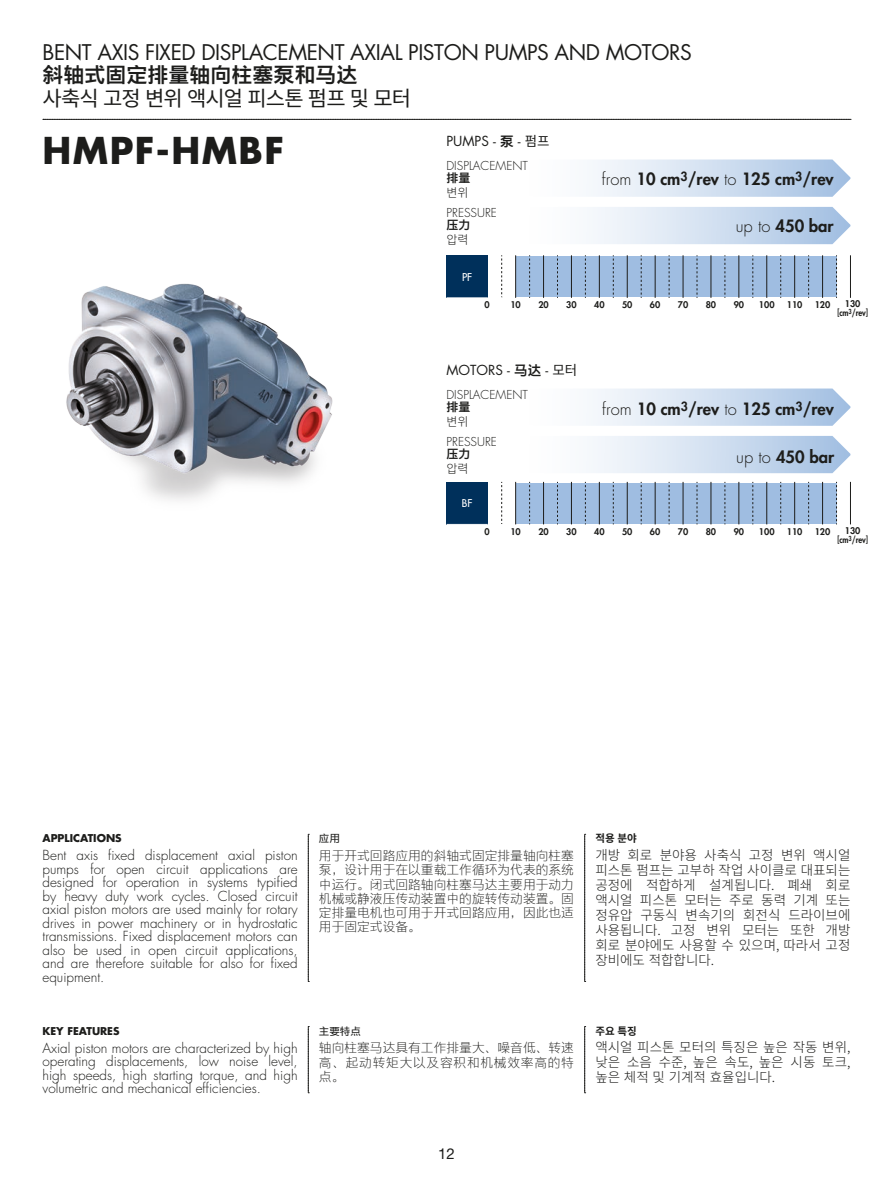
<style>
.page{position:relative;width:893px;height:1191px;background:#fff}
.page>*{position:absolute;margin:0;border:0;box-sizing:border-box;transform-origin:0 0}
.t1{font:700 36px "Futura Std";letter-spacing:.04em;color:#1d1d1b}
.t2{font:21px "Futura Std";letter-spacing:-.02em;color:#1d1d1b}
.t3{font:21px "Source Han Sans KR";letter-spacing:-.04em;color:#1d1d1b}
.t4{font:21px "M Ying Hei PRC W7";color:#1d1d1b}
.t5{font:800 16.5px "Futura Std";color:#1d1d1b}
.t6{font:15px "Helvetica Neue LT Std";color:#1d1d1b}
.t7{font:300 13.5px/13.5px "Futura Std";color:#1d1d1b;text-align:justify}
.t8{font:300 13.5px/15px "Source Han Sans KR";color:#1d1d1b;text-align:justify}
.t9{font:13.5px "Futura Std";color:#1d1d1b}
.t10{font:12.75px/14.2px "M Ying Hei PRC W3";color:#1d1d1b;text-align:justify}
.t11{font:300 12px "Futura Std";color:#1d1d1b}
.t12{font:12px "M Ying Hei PRC W7";color:#1d1d1b}
.t13{font:300 12px "Source Han Sans KR";color:#1d1d1b}
.t14{font:700 10.5px "Futura Std";color:#1d1d1b}
.t15{font:700 10.5px "Source Han Sans KR";color:#1d1d1b}
.t16{font:10.5px "M Ying Hei PRC W5";color:#1d1d1b}
.t17{font:500 10.5px "Futura Std";color:#fff}
.t18{font:800 9px/9px "Futura Std";color:#1d1d1b;text-align:center}
.s1{font-family:"M Ying Hei PRC W7"}
.s2{font-family:"Source Han Sans KR"}
.s3{font-weight:300}
</style>
<div class="page">
<svg style="left:43px;top:119px;width:808px;height:1px"></svg>
<img style="left:66px;top:283px;width:267px;height:218px">
<div style="left:516px;top:483px;width:320px;height:40px;background:#9fbde1"></div>
<div style="left:516px;top:256px;width:320px;height:40px;background:#9fbde1"></div>
<svg style="left:591px;top:159px;width:259px;height:38px;background:#d1dff0"></svg>
<svg style="left:591px;top:388px;width:259px;height:38px;background:#d1dff0"></svg>
<svg style="left:591px;top:207px;width:259px;height:37px;background:#d1dff0"></svg>
<svg style="left:591px;top:436px;width:259px;height:37px;background:#d1dff0"></svg>
<div style="left:446px;top:482px;width:42px;height:42px;background:#00305b"></div>
<hr style="left:739px;top:482px;width:1px;height:42px;background:#1d1d1b">
<hr style="left:766px;top:482px;width:1px;height:42px;background:#1d1d1b">
<hr style="left:515px;top:482px;width:1px;height:42px;background:#1d1d1b">
<hr style="left:543px;top:482px;width:1px;height:42px;background:#1d1d1b">
<hr style="left:571px;top:482px;width:1px;height:42px;background:#1d1d1b">
<hr style="left:599px;top:482px;width:1px;height:42px;background:#1d1d1b">
<hr style="left:627px;top:482px;width:1px;height:42px;background:#1d1d1b">
<hr style="left:655px;top:482px;width:1px;height:42px;background:#1d1d1b">
<hr style="left:683px;top:482px;width:1px;height:42px;background:#1d1d1b">
<hr style="left:711px;top:482px;width:1px;height:42px;background:#1d1d1b">
<svg style="left:529px;top:482px;width:1px;height:42px"></svg>
<svg style="left:557px;top:482px;width:1px;height:42px"></svg>
<svg style="left:585px;top:482px;width:1px;height:42px"></svg>
<svg style="left:613px;top:482px;width:1px;height:42px"></svg>
<svg style="left:641px;top:482px;width:1px;height:42px"></svg>
<svg style="left:669px;top:482px;width:1px;height:42px"></svg>
<svg style="left:697px;top:482px;width:1px;height:42px"></svg>
<svg style="left:725px;top:482px;width:1px;height:42px"></svg>
<svg style="left:752px;top:482px;width:1px;height:42px"></svg>
<svg style="left:780px;top:482px;width:1px;height:42px"></svg>
<svg style="left:808px;top:482px;width:1px;height:42px"></svg>
<hr style="left:794px;top:482px;width:1px;height:42px;background:#1d1d1b">
<hr style="left:822px;top:482px;width:1px;height:42px;background:#1d1d1b">
<svg style="left:836px;top:482px;width:1px;height:42px"></svg>
<hr style="left:850px;top:482px;width:1px;height:42px;background:#1d1d1b">
<svg style="left:501px;top:482px;width:1px;height:42px"></svg>
<div style="left:446px;top:255px;width:42px;height:43px;background:#00305b"></div>
<hr style="left:739px;top:255px;width:1px;height:43px;background:#1d1d1b">
<hr style="left:766px;top:255px;width:1px;height:43px;background:#1d1d1b">
<hr style="left:515px;top:255px;width:1px;height:43px;background:#1d1d1b">
<hr style="left:543px;top:255px;width:1px;height:43px;background:#1d1d1b">
<hr style="left:571px;top:255px;width:1px;height:43px;background:#1d1d1b">
<hr style="left:599px;top:255px;width:1px;height:43px;background:#1d1d1b">
<hr style="left:627px;top:255px;width:1px;height:43px;background:#1d1d1b">
<hr style="left:655px;top:255px;width:1px;height:43px;background:#1d1d1b">
<hr style="left:683px;top:255px;width:1px;height:43px;background:#1d1d1b">
<hr style="left:711px;top:255px;width:1px;height:43px;background:#1d1d1b">
<svg style="left:529px;top:255px;width:1px;height:43px"></svg>
<svg style="left:557px;top:255px;width:1px;height:43px"></svg>
<svg style="left:585px;top:255px;width:1px;height:43px"></svg>
<svg style="left:613px;top:255px;width:1px;height:43px"></svg>
<svg style="left:641px;top:255px;width:1px;height:43px"></svg>
<svg style="left:669px;top:255px;width:1px;height:43px"></svg>
<svg style="left:697px;top:255px;width:1px;height:43px"></svg>
<svg style="left:725px;top:255px;width:1px;height:43px"></svg>
<svg style="left:752px;top:255px;width:1px;height:43px"></svg>
<svg style="left:780px;top:255px;width:1px;height:43px"></svg>
<svg style="left:808px;top:255px;width:1px;height:43px"></svg>
<hr style="left:794px;top:255px;width:1px;height:43px;background:#1d1d1b">
<hr style="left:822px;top:255px;width:1px;height:43px;background:#1d1d1b">
<svg style="left:836px;top:255px;width:1px;height:43px"></svg>
<hr style="left:850px;top:255px;width:1px;height:43px;background:#1d1d1b">
<hr style="left:446px;top:297px;width:42px;height:1px;background:#fff">
<svg style="left:501px;top:255px;width:1px;height:43px"></svg>
<svg style="left:308px;top:834px;width:1px;height:148px"></svg>
<svg style="left:584px;top:834px;width:2px;height:148px"></svg>
<svg style="left:308px;top:1026px;width:1px;height:67px"></svg>
<svg style="left:584px;top:1026px;width:2px;height:67px"></svg>
<h2 class="t2" style="left:43px;top:39px;width:651px">BENT AXIS FIXED DISPLACEMENT AXIAL PISTON PUMPS AND MOTORS</h2>
<h2 class="t4" style="left:43px;top:62px;width:316px">斜轴式固定排量轴向柱塞泵和马达</h2>
<h2 class="t3" style="left:43px;top:87px;width:370px">사축식 고정 변위 액시얼 피스톤 펌프 및 모터</h2>
<p class="t9" style="left:446px;top:132px;width:105px">PUMPS - <span class="s1">泵</span> - <span class="s2">펌프</span></p>
<h1 class="t1" style="left:43px;top:126px;width:243px">HMPF-HMBF</h1>
<p class="t11" style="left:446px;top:158px;width:83px">DISPLACEMENT</p>
<p class="t12" style="left:446px;top:170px;width:25px">排量</p>
<p class="t13" style="left:446px;top:185px;width:24px">변위</p>
<p class="t5" style="left:602px;top:168px;width:233px"><span class="s3">from</span> 10 cm<sup>3</sup>/rev <span class="s3">to</span> 125 cm<sup>3</sup>/rev</p>
<p class="t11" style="left:446px;top:205px;width:52px">PRESSURE</p>
<p class="t12" style="left:446px;top:217px;width:25px">压力</p>
<p class="t13" style="left:446px;top:233px;width:24px">압력</p>
<p class="t17" style="left:462px;top:270px;width:12px">PF</p>
<p class="t5" style="left:736px;top:216px;width:99px"><span class="s3">up to</span> 450 bar</p>
<p class="t18" style="left:484px;top:300px;width:7px">0</p>
<p class="t18" style="left:510px;top:300px;width:12px">10</p>
<p class="t18" style="left:538px;top:300px;width:12px">20</p>
<p class="t18" style="left:566px;top:300px;width:12px">30</p>
<p class="t18" style="left:594px;top:300px;width:12px">40</p>
<p class="t18" style="left:622px;top:300px;width:12px">50</p>
<p class="t18" style="left:650px;top:300px;width:12px">60</p>
<p class="t18" style="left:678px;top:300px;width:12px">70</p>
<p class="t18" style="left:706px;top:300px;width:12px">80</p>
<p class="t18" style="left:734px;top:300px;width:12px">90</p>
<p class="t18" style="left:759px;top:300px;width:17px">100</p>
<p class="t18" style="left:787px;top:300px;width:17px">110</p>
<p class="t18" style="left:815px;top:300px;width:17px">120</p>
<p class="t18" style="left:837px;top:299px;width:32px">130 [cm<sup>3</sup>/rev]</p>
<p class="t9" style="left:446px;top:362px;width:132px">MOTORS - <span class="s1">马达</span> - <span class="s2">모터</span></p>
<p class="t11" style="left:446px;top:387px;width:83px">DISPLACEMENT</p>
<p class="t12" style="left:446px;top:399px;width:25px">排量</p>
<p class="t13" style="left:446px;top:414px;width:24px">변위</p>
<p class="t11" style="left:446px;top:434px;width:52px">PRESSURE</p>
<p class="t12" style="left:446px;top:446px;width:25px">压力</p>
<p class="t13" style="left:446px;top:462px;width:24px">압력</p>
<p class="t17" style="left:462px;top:497px;width:12px">BF</p>
<p class="t5" style="left:602px;top:398px;width:233px"><span class="s3">from</span> 10 cm<sup>3</sup>/rev <span class="s3">to</span> 125 cm<sup>3</sup>/rev</p>
<p class="t5" style="left:736px;top:446px;width:99px"><span class="s3">up to</span> 450 bar</p>
<p class="t18" style="left:484px;top:527px;width:7px">0</p>
<p class="t18" style="left:510px;top:527px;width:12px">10</p>
<p class="t18" style="left:538px;top:527px;width:12px">20</p>
<p class="t18" style="left:566px;top:527px;width:12px">30</p>
<p class="t18" style="left:594px;top:527px;width:12px">40</p>
<p class="t18" style="left:622px;top:527px;width:12px">50</p>
<p class="t18" style="left:650px;top:527px;width:12px">60</p>
<p class="t18" style="left:678px;top:527px;width:12px">70</p>
<p class="t18" style="left:706px;top:527px;width:12px">80</p>
<p class="t18" style="left:734px;top:527px;width:12px">90</p>
<p class="t18" style="left:759px;top:527px;width:17px">100</p>
<p class="t18" style="left:787px;top:527px;width:17px">110</p>
<p class="t18" style="left:815px;top:527px;width:17px">120</p>
<p class="t18" style="left:837px;top:526px;width:32px">130 [cm<sup>3</sup>/rev]</p>
<p class="t14" style="left:43px;top:831px;width:81px">APPLICATIONS</p>
<p class="t16" style="left:319px;top:832px;width:22px">应用</p>
<p class="t15" style="left:595px;top:832px;width:43px">적용 분야</p>
<p class="t7" style="left:43px;top:849px;width:257px">Bent axis fixed displacement axial piston pumps for open circuit applications are designed for operation in systems typified by heavy duty work cycles. Closed circuit axial piston motors are used mainly for rotary drives in power machinery or in hydrostatic transmissions. Fixed displacement motors can also be used in open circuit applications, and are therefore suitable for also for fixed equipment.</p>
<p class="t8" style="left:595px;top:847px;width:257px">개방 회로 분야용 사축식 고정 변위 액시얼 피스톤 펌프는 고부하 작업 사이클로 대표되는 공정에 적합하게 설계됩니다. 폐쇄 회로 액시얼 피스톤 모터는 주로 동력 기계 또는 정유압 구동식 변속기의 회전식 드라이브에 사용됩니다. 고정 변위 모터는 또한 개방 회로 분야에도 사용할 수 있으며, 따라서 고정 장비에도 적합합니다.</p>
<p class="t10" style="left:319px;top:848px;width:257px">用于开式回路应用的斜轴式固定排量轴向柱塞泵，设计用于在以重载工作循环为代表的系统中运行。闭式回路轴向柱塞马达主要用于动力机械或静液压传动装置中的旋转传动装置。固定排量电机也可用于开式回路应用，因此也适用于固定式设备。</p>
<p class="t14" style="left:43px;top:1023px;width:79px">KEY FEATURES</p>
<p class="t16" style="left:319px;top:1024px;width:43px">主要特点</p>
<p class="t15" style="left:595px;top:1024px;width:43px">주요 특징</p>
<p class="t7" style="left:43px;top:1041px;width:257px">Axial piston motors are characterized by high operating displacements, low noise level, high speeds, high starting torque, and high volumetric and mechanical efficiencies.</p>
<p class="t8" style="left:595px;top:1040px;width:257px">액시얼 피스톤 모터의 특징은 높은 작동 변위, 낮은 소음 수준, 높은 속도, 높은 시동 토크, 높은 체적 및 기계적 효율입니다.</p>
<p class="t10" style="left:319px;top:1040px;width:257px">轴向柱塞马达具有工作排量大、噪音低、转速高、起动转矩大以及容积和机械效率高的特点。</p>
<p class="t6" style="left:438px;top:1145px;width:18px">12</p>
</div>
